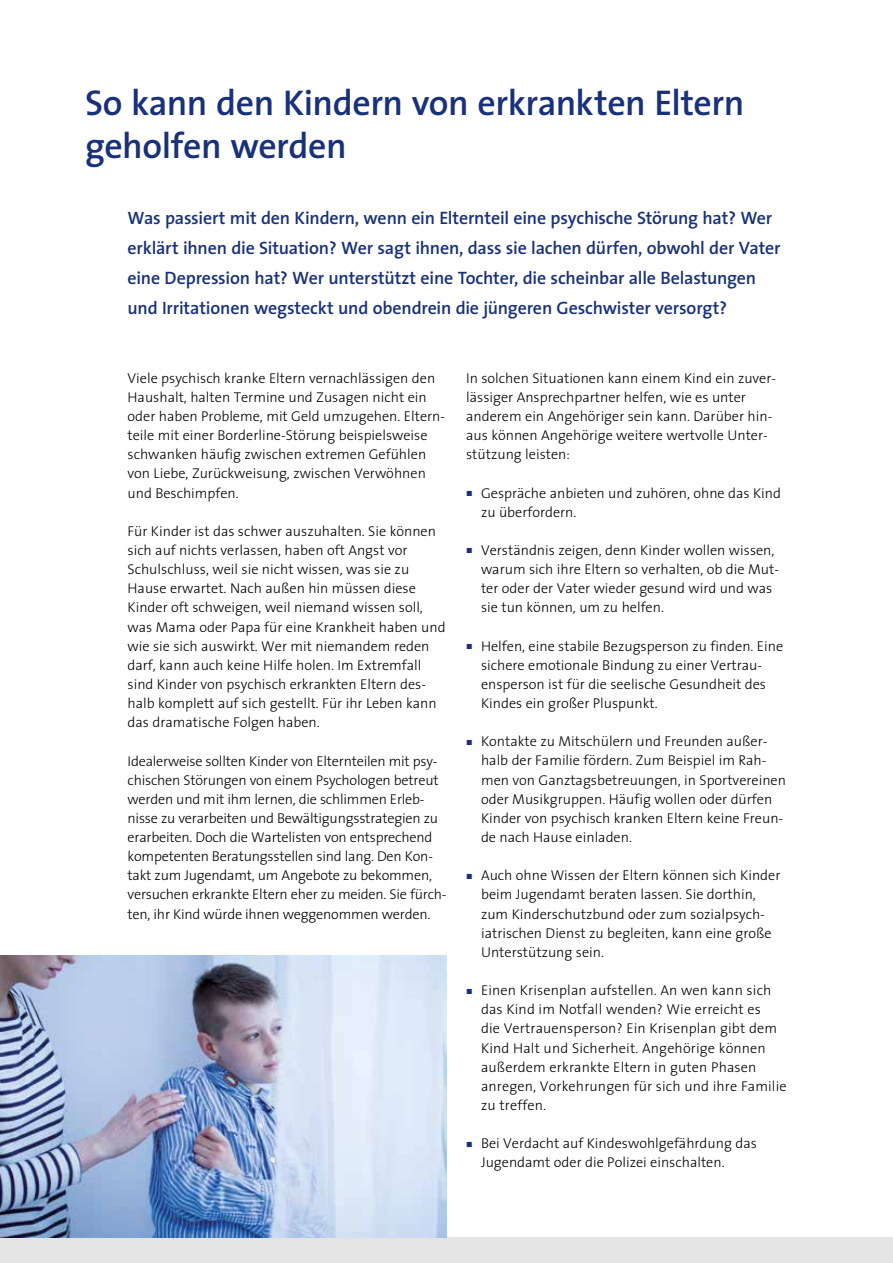
<style>
.page{position:relative;width:893px;height:1263px;background:#fff}
.page>*{position:absolute;margin:0;border:0;box-sizing:border-box;transform-origin:0 0}
.t1{font:600 36px/43.2px "The Sans";letter-spacing:-.015em;color:#19317b}
.t2{font:600 18px/30px "The Sans";letter-spacing:-.01em;color:#19317b}
.t3{font:300 14.25px/19.2px "The Sans";color:#000}
.s1{font-family:"The Sans Light Expert";font-weight:400;font-size:7.5px;color:#19317b}
</style>
<div class="page">
<div style="left:0;top:1237px;width:893px;height:26px;background:#e4e4e4"></div>
<img style="left:0;top:955px;width:446px;height:282px">
<h1 class="t1" style="left:85px;top:80px;width:661px">So kann den Kindern von erkrankten Eltern geholfen werden</h1>
<p class="t2" style="left:128px;top:202px;width:654px">Was passiert mit den Kindern, wenn ein Elternteil eine psychische Störung hat? Wer erklärt ihnen die Situation? Wer sagt ihnen, dass sie lachen dürfen, obwohl der Vater eine Depression hat? Wer unterstützt eine Tochter, die scheinbar alle Belastungen und Irritationen wegsteckt und obendrein die jüngeren Geschwister versorgt?</p>
<p class="t3" style="left:128px;top:368px;width:319px">Viele psychisch kranke Eltern vernachlässigen den Haushalt, halten Termine und Zusagen nicht ein oder haben Probleme, mit Geld umzugehen. Eltern&shy;teile mit einer Borderline-Störung beispielsweise schwanken häufig zwischen extremen Gefühlen von Liebe, Zurückweisung, zwischen Verwöhnen und Beschimpfen.</p>
<p class="t3" style="left:128px;top:521px;width:320px">Für Kinder ist das schwer auszuhalten. Sie können sich auf nichts verlassen, haben oft Angst vor Schulschluss, weil sie nicht wissen, was sie zu Hause erwartet. Nach außen hin müssen diese Kinder oft schweigen, weil niemand wissen soll, was Mama oder Papa für eine Krankheit haben und wie sie sich auswirkt. Wer mit niemandem reden darf, kann auch keine Hilfe holen. Im Extremfall sind Kinder von psychisch erkrankten Eltern des&shy;halb komplett auf sich gestellt. Für ihr Leben kann das dramatische Folgen haben.</p>
<p class="t3" style="left:128px;top:751px;width:320px">Idealerweise sollten Kinder von Elternteilen mit psy&shy;chischen Störungen von einem Psychologen betreut werden und mit ihm lernen, die schlimmen Erleb&shy;nisse zu verarbeiten und Bewältigungsstrategien zu erarbeiten. Doch die Wartelisten von entsprechend kompetenten Beratungsstellen sind lang. Den Kon&shy;takt zum Jugendamt, um Angebote zu bekommen, versuchen erkrankte Eltern eher zu meiden. Sie fürch&shy;ten, ihr Kind würde ihnen weggenommen werden.</p>
<p class="t3" style="left:466px;top:368px;width:311px">In solchen Situationen kann einem Kind ein zuver&shy;lässiger Ansprechpartner helfen, wie es unter anderem ein Angehöriger sein kann. Darüber hin&shy;aus können Angehörige weitere wertvolle Unter&shy;stützung leisten:</p>
<p class="t3" style="left:481px;top:483px;width:302px;text-indent:-15px"><span class="s1">ó</span> Gespräche anbieten und zuhören, ohne das Kind zu überfordern.</p>
<p class="t3" style="left:481px;top:540px;width:299px;text-indent:-15px"><span class="s1">ó</span> Verständnis zeigen, denn Kinder wollen wissen, warum sich ihre Eltern so verhalten, ob die Mut&shy;ter oder der Vater wieder gesund wird und was sie tun können, um zu helfen.</p>
<p class="t3" style="left:481px;top:636px;width:304px;text-indent:-15px"><span class="s1">ó</span> Helfen, eine stabile Bezugsperson zu finden. Eine sichere emotionale Bindung zu einer Vertrau&shy;ensperson ist für die seelische Gesundheit des Kindes ein großer Pluspunkt.</p>
<p class="t3" style="left:481px;top:731px;width:306px;text-indent:-15px"><span class="s1">ó</span> Kontakte zu Mitschülern und Freunden außer&shy;halb der Familie fördern. Zum Beispiel im Rah&shy;men von Ganztagsbetreuungen, in Sportvereinen oder Musikgruppen. Häufig wollen oder dürfen Kinder von psychisch kranken Eltern keine Freun&shy;de nach Hause einladen.</p>
<p class="t3" style="left:481px;top:865px;width:301px;text-indent:-15px"><span class="s1">ó</span> Auch ohne Wissen der Eltern können sich Kinder beim Jugendamt beraten lassen. Sie dorthin, zum Kinderschutzbund oder zum sozialpsych&shy;iatrischen Dienst zu begleiten, kann eine große Unterstützung sein.</p>
<p class="t3" style="left:481px;top:980px;width:307px;text-indent:-15px"><span class="s1">ó</span> Einen Krisenplan aufstellen. An wen kann sich das Kind im Notfall wenden? Wie erreicht es<br>die Vertrauensperson? Ein Krisenplan gibt dem Kind Halt und Sicherheit. Angehörige können außerdem erkrankte Eltern in guten Phasen anregen, Vorkehrungen für sich und ihre Familie zu treffen.</p>
<p class="t3" style="left:481px;top:1133px;width:277px;text-indent:-15px"><span class="s1">ó</span> Bei Verdacht auf Kindeswohlgefährdung das<br>Jugendamt oder die Polizei einschalten.</p>
</div>
